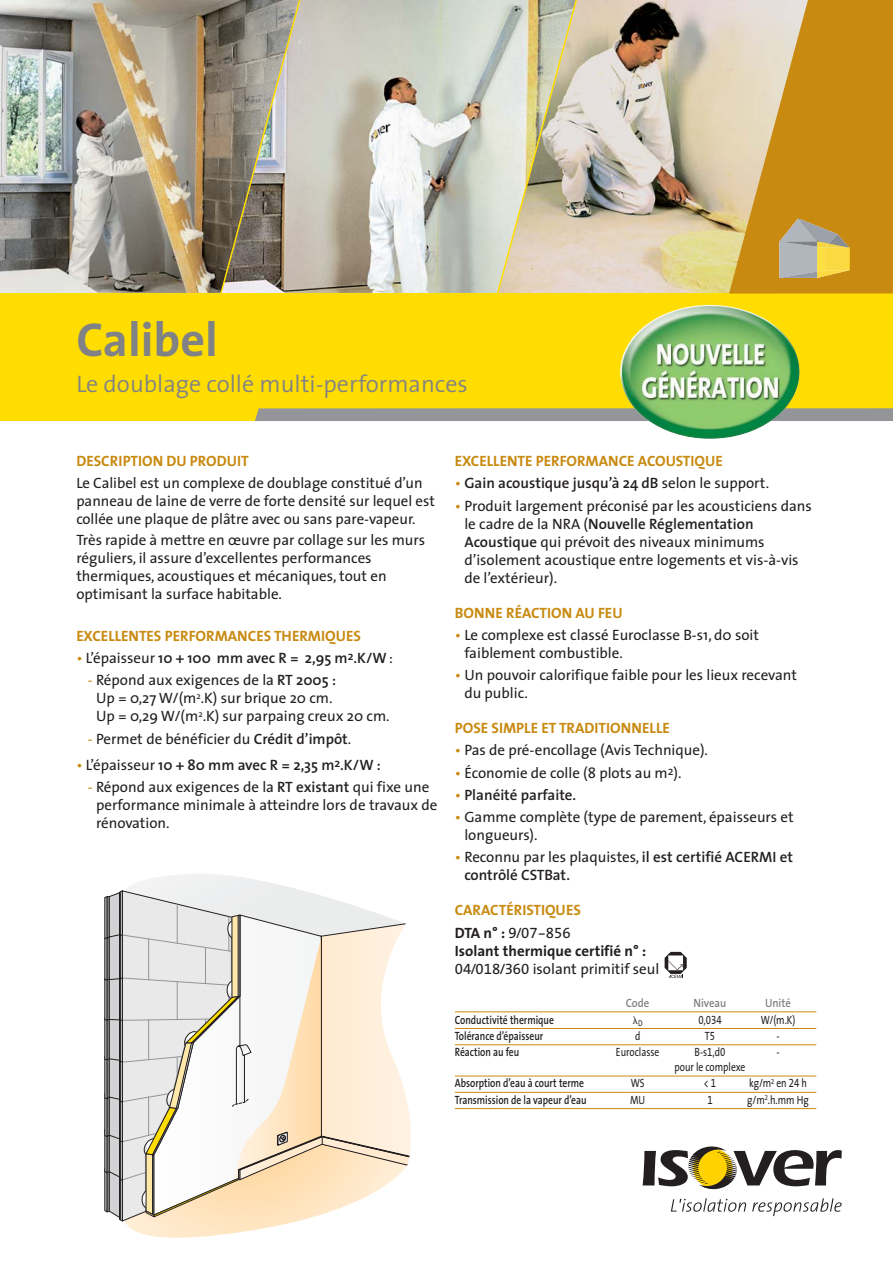
<style>
.page{position:relative;width:893px;height:1263px;background:#fff}
.page>*{position:absolute;margin:0;border:0;box-sizing:border-box;transform-origin:0 0}
.t1{font:700 48px "The Sans";color:#808285}
.t2{font:300 24px "The Sans";color:#808285}
.t3{font:15px/18px "The Sans";color:#231f20}
.t4{font:600 15px/18px "The Sans";color:#231f20}
.t5{font:700 15px "The Sans";color:#c88a11}
.t6{font:700 15px/18px "The Sans";color:#231f20}
.t7{font:15px "The Sans Expert";color:#231f20}
.t8{font:600 12px "The Sans";color:#231f20;scale:.8 1}
.t9{font:12px "The Sans";color:#231f20;scale:.8 1}
.t10{font:600 12px "The Sans";color:#808285;scale:.9 1}
.t11{font:12px "The Sans Expert";color:#231f20;scale:.8 1}
.t12{font:12px "Universal Greekwith Math Pi";color:#231f20;scale:.8 1}
.s1{font-weight:400;color:#c88a11}
.s2{font-weight:400}
.s3{color:#c88a11}
.s4{font-weight:600}
.s5{font-family:"The Sans";font-weight:700}
.s6{font-family:"The Sans Expert";font-weight:400}
.s7{font-family:"The Sans Expert"}
</style>
<div class="page">
<svg style="left:105px;top:874px;width:306px;height:364px"></svg>
<img style="left:0;top:0;width:217px;height:293px">
<img style="left:307px;top:0;width:187px;height:293px">
<img style="left:584px;top:0;width:145px;height:293px">
<div style="left:0;top:293px;width:892px;height:128px;background:#fd0"></div>
<svg style="left:642px;top:1146px;width:200px;height:44px"></svg>
<svg style="left:671px;top:1198px;width:75px;height:14px"></svg>
<svg style="left:752px;top:1198px;width:90px;height:18px"></svg>
<svg style="left:729px;top:0;width:163px;height:294px;background:#cf9f3f"></svg>
<svg style="left:255px;top:408px;width:637px;height:13px;background:#969793"></svg>
<svg style="left:779px;top:218px;width:70px;height:60px;background:#c2af76"></svg>
<svg style="left:494px;top:0;width:90px;height:293px;background:#d3ceb7"></svg>
<svg style="left:217px;top:0;width:90px;height:293px;background:#979084"></svg>
<svg style="left:664px;top:952px;width:23px;height:26px"></svg>
<img style="left:620px;top:305px;width:179px;height:134px;border-radius:50%">
<hr style="left:455px;top:1011px;width:361px;height:1px;background:#c88a11">
<hr style="left:455px;top:1028px;width:361px;height:1px;background:#c88a11">
<hr style="left:455px;top:1044px;width:361px;height:1px;background:#c88a11">
<hr style="left:455px;top:1076px;width:361px;height:1px;background:#c88a11">
<hr style="left:455px;top:1092px;width:361px;height:1px;background:#c88a11">
<hr style="left:455px;top:1108px;width:361px;height:1px;background:#c88a11">
<h1 class="t1" style="left:76px;top:322px;width:143px">Calibel</h1>
<h2 class="t2" style="left:76px;top:375px;width:393px">Le doublage collé multi-performances</h2>
<p class="t5" style="left:76px;top:455px;width:174px">DESCRIPTION DU PRODUIT</p>
<p class="t3" style="left:76px;top:476px;width:360px">Le Calibel est un complexe de doublage constitué d’un panneau de laine de verre de forte densité sur lequel est collée une plaque de plâtre avec ou sans pare-vapeur.</p>
<p class="t3" style="left:76px;top:532px;width:350px">Très rapide à mettre en œuvre par collage sur les murs réguliers, il assure d’excellentes performances thermiques, acoustiques et mécaniques, tout en optimisant la surface habitable.</p>
<p class="t5" style="left:76px;top:630px;width:286px">EXCELLENTES PERFORMANCES THERMIQUES</p>
<p class="t4" style="left:76px;top:651px;width:318px"><span class="s1">•</span> <span class="s2">L’épaisseur</span> 10 + 100 mm avec R = 2,95 m<sup>2</sup>.K/W<span class="s2">:</span></p>
<p class="t3" style="left:96px;top:673px;width:295px;text-indent:-8px"><span class="s3">-</span> Répond aux exigences de la <span class="s4">RT 2005 :<br></span>Up = 0,27 W/(m<sup>2</sup>.K) sur brique 20 cm.<br>Up = 0,29 W/(m<sup>2</sup>.K) sur parpaing creux 20 cm.</p>
<p class="t3" style="left:88px;top:731px;width:265px"><span class="s3">-</span> Permet de bénéficier du <span class="s4">Crédit d’impôt</span>.</p>
<p class="t4" style="left:76px;top:758px;width:306px"><span class="s1">•</span> <span class="s2">L’épaisseur</span> 10 + 80 mm avec R = 2,35 m<sup>2</sup>.K/W :</p>
<p class="t3" style="left:96px;top:780px;width:343px;text-indent:-8px"><span class="s3">-</span> Répond aux exigences de la <span class="s4">RT existant</span> qui fixe une performance minimale à atteindre lors de travaux de rénovation.</p>
<p class="t5" style="left:455px;top:455px;width:269px">EXCELLENTE PERFORMANCE ACOUSTIQUE</p>
<p class="t4" style="left:455px;top:476px;width:316px"><span class="s1">•</span> Gain acoustique jusqu’à 24 dB <span class="s2">selon le support.</span></p>
<p class="t3" style="left:464px;top:498px;width:349px;text-indent:-10px"><span class="s3">•</span> Produit largement préconisé par les acousticiens dans le cadre de la NRA (<span class="s4">Nouvelle Réglementation Acoustique</span> qui prévoit des niveaux minimums d’isolement acoustique entre logements et vis-à-vis de l’extérieur).</p>
<p class="t5" style="left:455px;top:607px;width:169px">BONNE RÉACTION AU FEU</p>
<p class="t3" style="left:464px;top:627px;width:296px;text-indent:-10px"><span class="s3">•</span> Le complexe est classé Euroclasse B-s1, d0 soit faiblement combustible.</p>
<p class="t3" style="left:464px;top:668px;width:334px;text-indent:-10px"><span class="s3">•</span> Un pouvoir calorifique faible pour les lieux recevant du public.</p>
<p class="t5" style="left:455px;top:722px;width:217px">POSE SIMPLE ET TRADITIONNELLE</p>
<p class="t3" style="left:455px;top:743px;width:255px"><span class="s3">•</span> Pas de pré-encollage (Avis Technique).</p>
<p class="t3" style="left:455px;top:765px;width:228px"><span class="s3">•</span> Économie de colle (8 plots au m<sup>2</sup>).</p>
<p class="t4" style="left:455px;top:787px;width:123px"><span class="s1">•</span> Planéité parfaite.</p>
<p class="t3" style="left:464px;top:810px;width:331px;text-indent:-10px"><span class="s3">•</span> Gamme complète (type de parement, épaisseurs et longueurs).</p>
<p class="t4" style="left:464px;top:850px;width:330px;text-indent:-10px"><span class="s1">•</span> <span class="s2">Reconnu par les plaquistes,</span> il est certifié ACERMI et contrôlé CSTBat.</p>
<p class="t5" style="left:455px;top:904px;width:128px">CARACTÉRISTIQUES</p>
<p class="t7" style="left:455px;top:924px;width:117px"><span class="s5">DTA n° :</span> 9/07-856</p>
<p class="t6" style="left:455px;top:943px;width:206px">Isolant thermique certifié n° :<br><span class="s6">04/018/360</span> <span class="s2">isolant primitif seul</span></p>
<p class="t10" style="left:626px;top:999px;width:28px">Code</p>
<p class="t10" style="left:693px;top:999px;width:38px">Niveau</p>
<p class="t10" style="left:765px;top:999px;width:30px">Unité</p>
<p class="t8" style="left:455px;top:1015px;width:125px">Conductivité thermique</p>
<p class="t12" style="left:633px;top:1014px;width:14px">-<sub>D</sub></p>
<p class="t11" style="left:698px;top:1012px;width:31px">0,034</p>
<p class="t9" style="left:761px;top:1015px;width:45px">W/(m.K)</p>
<p class="t8" style="left:455px;top:1031px;width:112px">Tolérance d’épaisseur</p>
<p class="t9" style="left:635px;top:1031px;width:8px">d</p>
<p class="t9" style="left:705px;top:1031px;width:14px">T<span class="s7">5</span></p>
<p class="t9" style="left:776px;top:1031px;width:5px">-</p>
<p class="t8" style="left:455px;top:1047px;width:82px">Réaction au feu</p>
<p class="t9" style="left:616px;top:1047px;width:56px">Euroclasse</p>
<p class="t9" style="left:694px;top:1047px;width:40px">B-s<span class="s7">1</span>,d<span class="s7">0</span></p>
<p class="t9" style="left:776px;top:1047px;width:5px">-</p>
<p class="t9" style="left:674px;top:1062px;width:90px">pour le complexe</p>
<p class="t8" style="left:455px;top:1079px;width:163px">Absorption d’eau à court terme</p>
<p class="t9" style="left:631px;top:1079px;width:19px">WS</p>
<p class="t11" style="left:704px;top:1076px;width:17px">&lt; 1</p>
<p class="t9" style="left:749px;top:1079px;width:74px">kg/m<sup>2</sup> en <span class="s7">24</span> h</p>
<p class="t8" style="left:455px;top:1095px;width:166px">Transmission de la vapeur d’eau</p>
<p class="t9" style="left:630px;top:1095px;width:20px">MU</p>
<p class="t11" style="left:707px;top:1093px;width:8px">1</p>
<p class="t9" style="left:747px;top:1095px;width:78px">g/m<sup>2</sup>.h.mm Hg</p>
</div>
